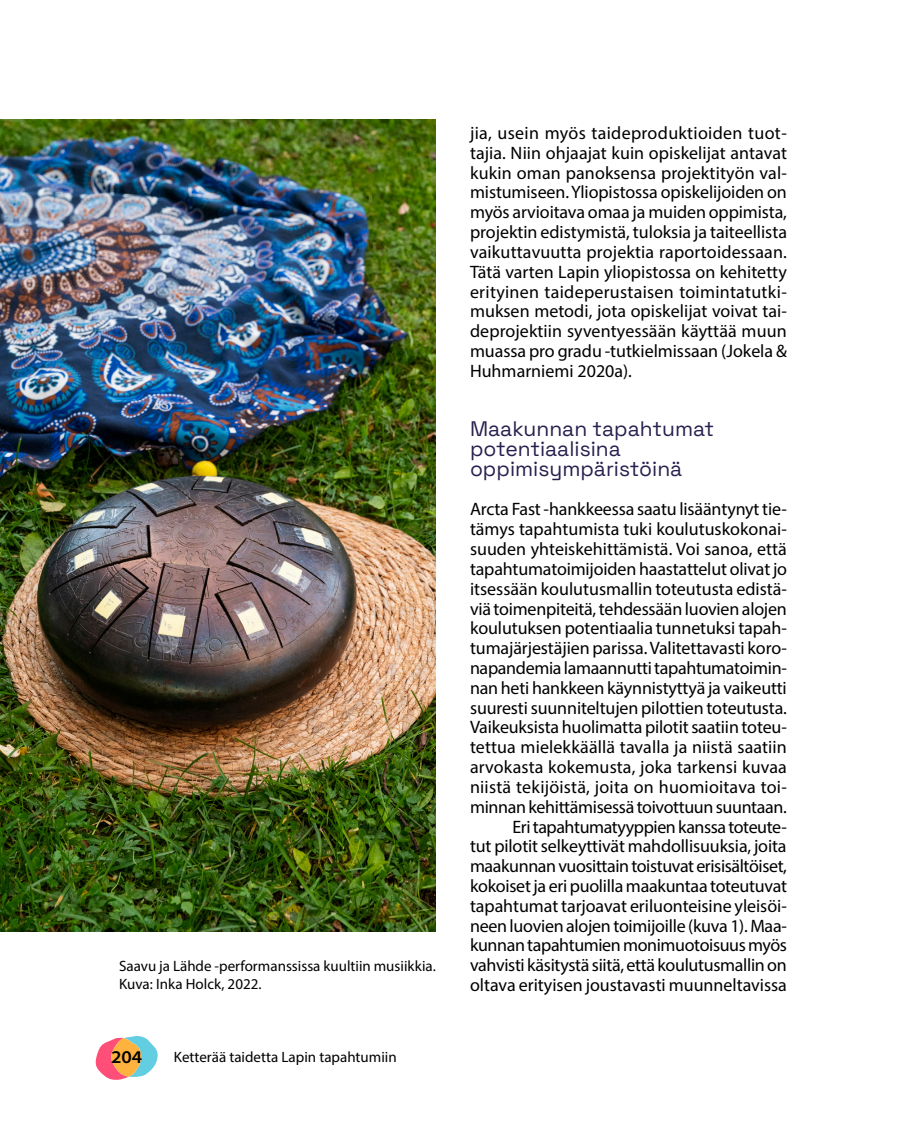
<style>
.page{position:relative;width:906px;height:1132px;background:#fff}
.page>*{position:absolute;margin:0;border:0;box-sizing:border-box;transform-origin:0 0}
.väliotsikko{font:21px/19.8px "Space Grotesk";color:#28204e}
.leipis{font:18px/19.8px "Myriad Variable Concept Roman 2";color:#000;text-align:justify}
.leipis_-_ei_sisennys{font:18px/19.8px "Myriad Variable Concept Roman 2";letter-spacing:-.02em;color:#000;text-align:justify}
.t1{font:18px "Myriad Variable Concept";color:#000}
.kuvateksti{font:15px/17.2px "Myriad Variable Concept Roman 2";color:#000}
.t2{font:15px "Myriad Variable Concept Roman 3";color:#000}
</style>
<div class="page">
<svg style="left:95px;top:1036px;width:63px;height:44px"></svg>
<img style="left:0;top:119px;width:435px;height:812px">
<p class="kuvateksti" style="left:119px;top:957px;width:318px">Saavu ja Lähde -performanssissa kuultiin musiikkia.<br>Kuva: Inka Holck, 2022.</p>
<p class="t1" style="left:111px;top:1046px;width:33px">204</p>
<p class="t2" style="left:174px;top:1047px;width:224px">Ketterää taidetta Lapin tapahtumiin</p>
<p class="leipis" style="left:470px;top:123px;width:318px">jia, usein myös taideproduktioiden tuot&shy;tajia. Niin ohjaajat kuin opiskelijat antavat kukin oman panoksensa projektityön val&shy;mistumiseen. Yliopistossa opiskelijoiden on myös arvioitava omaa ja muiden oppimista, projektin edistymistä, tuloksia ja taiteellista vaikuttavuutta projektia raportoidessaan.<br>Tätä varten Lapin yliopistossa on kehitetty erityinen taideperustaisen toimintatutki&shy;muksen metodi, jota opiskelijat voivat tai&shy;deprojektiin syventyessään käyttää muun muassa pro gradu -tutkielmissaan (Jokela &amp; Huhmarniemi 2020a).</p>
<p class="väliotsikko" style="left:470px;top:417px;width:246px">Maakunnan tapahtumat potentiaalisina oppimisympäristöinä</p>
<p class="leipis_-_ei_sisennys" style="left:470px;top:499px;width:318px">Arcta Fast -hankkeessa saatu lisääntynyt tie&shy;tämys tapahtumista tuki koulutuskokonai&shy;suuden yhteiskehittämistä. Voi sanoa, että tapahtumatoimijoiden haastattelut olivat jo itsessään koulutusmallin toteutusta edistä&shy;viä toimenpiteitä, tehdessään luovien alojen koulutuksen potentiaalia tunnetuksi tapah&shy;tumajärjestäjien parissa. Valitettavasti koro&shy;napandemia lamaannutti tapahtumatoimin&shy;nan heti hankkeen käynnistyttyä ja vaikeutti suuresti suunniteltujen pilottien toteutusta.<br>Vaikeuksista huolimatta pilotit saatiin toteu&shy;tettua mielekkäällä tavalla ja niistä saatiin arvokasta kokemusta, joka tarkensi kuvaa niistä tekijöistä, joita on huomioitava toi&shy;minnan kehittämisessä toivottuun suuntaan.</p>
<p class="leipis" style="left:470px;top:816px;width:318px;text-indent:43px">Eri tapahtumatyyppien kanssa toteute&shy;tut pilotit selkeyttivät mahdollisuuksia, joita maakunnan vuosittain toistuvat erisisältöiset, kokoiset ja eri puolilla maakuntaa toteutuvat tapahtumat tarjoavat eriluonteisine yleisöi&shy;neen luovien alojen toimijoille (kuva 1). Maa&shy;kunnan tapahtumien monimuotoisuus myös vahvisti käsitystä siitä, että koulutusmallin on oltava erityisen joustavasti muunneltavissa</p>
</div>
